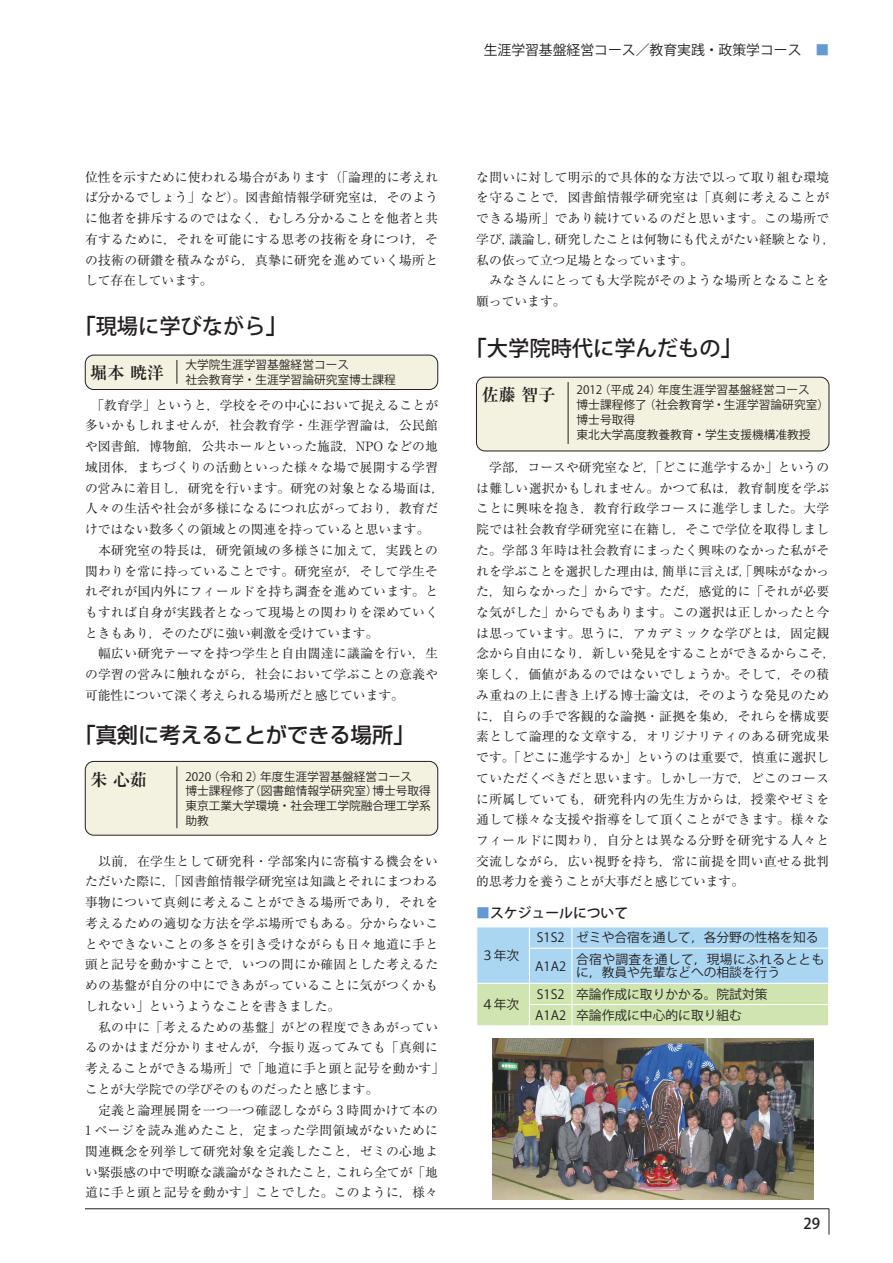
<style>
.page{position:relative;width:893px;height:1263px;background:#fff}
.page>*{position:absolute;margin:0;border:0;box-sizing:border-box;transform-origin:0 0}
.t1{font:500 21.3px "Koz Go Pro";color:#231f20}
.t2{font:500 21.3px "Shin Go Pro";color:#231f20}
.t3{font:700 16.95px "Ryumin Pro";color:#231f20}
.t4{font:500 14.85px "Koz Go Pro";color:#231f20}
.t5{font:13.8px "Koz Go Pro";color:#231f20}
.t6{font:500 13.8px "Koz Go Pro";color:#231f20}
.t7{font:12.75px/20.7px "Ryumin Pro";letter-spacing:.025em;color:#231f20}
.t8{font:12.75px/21.3px "Koz Go Pro";color:#231f20}
.t9{font:12.75px/13.8px "Koz Go Pro";letter-spacing:.025em;color:#231f20}
.t10{font:11.7px/14.9px "Koz Go Pro";color:#231f20}
.s1{color:#6599d1}
.s2{font-family:"Shin Go Pro"}
.s3{font-family:"Ryumin Pro";font-weight:700;font-size:16.95px}
</style>
<div class="page">
<hr style="left:0;top:1208px;width:829px;height:1px;background:#231f20">
<svg style="left:829px;top:1209px;width:1px;height:25px"></svg>
<div style="left:0;top:1199px;width:85px;height:32px;background:#fff"></div>
<div style="left:476px;top:377px;width:353px;height:74px;background:#f3f1df;border-radius:9px"></div>
<div style="left:476px;top:377px;width:353px;height:74px;border:1px solid #231f20;border-radius:9px"></div>
<hr style="left:568px;top:382px;width:1px;height:62px;background:#231f20">
<div style="left:85px;top:761px;width:353px;height:74px;background:#f3f1df;border-radius:9px"></div>
<div style="left:85px;top:761px;width:353px;height:74px;border:1px solid #231f20;border-radius:9px"></div>
<hr style="left:177px;top:766px;width:1px;height:62px;background:#231f20">
<div style="left:85px;top:355px;width:353px;height:34px;background:#f3f1df;border-radius:9px"></div>
<div style="left:85px;top:355px;width:353px;height:35px;border:1px solid #231f20;border-radius:9px"></div>
<svg style="left:177px;top:360px;width:1px;height:24px"></svg>
<img style="left:492px;top:1039px;width:321px;height:160px">
<svg style="left:477px;top:927px;width:352px;height:99px"></svg>
<hr style="left:529px;top:1025px;width:43px;height:1px;background:#fff">
<hr style="left:572px;top:1025px;width:257px;height:1px;background:#fff">
<p class="t5" style="left:484px;top:41px;width:347px">生涯学習基盤経営コース／教育実践・政策学コース　<span class="s1">■</span></p>
<p class="t5" style="left:705px;top:41px;width:112px">基礎教育学コース</p>
<p class="t7" style="left:85px;top:166px;width:355px;text-align:justify">位性を示すために使われる場合があります（「論理的に考えれば分かるでしょう」など）。図書館情報学研究室は，そのように他者を排斥するのではなく，むしろ分かることを他者と共有するために，それを可能にする思考の技術を身につけ，その技術の研鑽を積みながら，真摯に研究を進めていく場所として存在しています。</p>
<h1 class="t1" style="left:74px;top:313px;width:214px"><span class="s2">「</span>現場に学びながら<span class="s2">」</span></h1>
<h2 class="t3" style="left:91px;top:359px;width:75px">堀本 暁洋</h2>
<p class="t10" style="left:185px;top:358px;width:212px">大学院生涯学習基盤経営コース　<br>社会教育学・生涯学習論研究室博士課程</p>
<p class="t7" style="left:85px;top:394px;width:361px">　「教育学」というと，学校をその中心において捉えることが多いかもしれませんが，社会教育学・生涯学習論は，公民館や図書館，博物館，公共ホールといった施設，NPO などの地域団体，まちづくりの活動といった様々な場で展開する学習の営みに着目し，研究を行います。研究の対象となる場面は，人々の生活や社会が多様になるにつれ広がっており，教育だけではない数多くの領域との関連を持っていると思います。　本研究室の特長は，研究領域の多様さに加えて，実践との関わりを常に持っていることです。研究室が，そして学生それぞれが国内外にフィールドを持ち調査を進めています。ともすれば自身が実践者となって現場との関わりを深めていくときもあり，そのたびに強い刺激を受けています。<br>　幅広い研究テーマを持つ学生と自由闊達に議論を行い，生の学習の営みに触れながら，社会において学ぶことの意義や可能性について深く考えられる場所だと感じています。</p>
<h1 class="t2" style="left:74px;top:717px;width:342px">「真剣に考えることができる場所」</h1>
<h2 class="t3" style="left:91px;top:766px;width:58px">朱 心茹</h2>
<p class="t10" style="left:185px;top:769px;width:247px">2020（令和 2）年度生涯学習基盤経営コース<br>博士課程修了（図書館情報学研究室）博士号取得東京工業大学環境・社会理工学院融合理工学系助教</p>
<p class="t7" style="left:85px;top:850px;width:361px">　以前，在学生として研究科・学部案内に寄稿する機会をいただいた際に，「図書館情報学研究室は知識とそれにまつわる事物について真剣に考えることができる場所であり，それを考えるための適切な方法を学ぶ場所でもある。分からないことやできないことの多さを引き受けながらも日々地道に手と頭と記号を動かすことで，いつの間にか確固とした考えるための基盤が自分の中にできあがっていることに気がつくかもしれない」というようなことを書きました。<br>　私の中に「考えるための基盤」がどの程度できあがっているのかはまだ分かりませんが，今振り返ってみても「真剣に考えることができる場所」で「地道に手と頭と記号を動かす」ことが大学院での学びそのものだったと感じます。<br>　定義と論理展開を一つ一つ確認しながら 3 時間かけて本の<br>1 ページを読み進めたこと，定まった学問領域がないために関連概念を列挙して研究対象を定義したこと，ゼミの心地よい緊張感の中で明瞭な議論がなされたこと，これら全てが「地道に手と頭と記号を動かす」ことでした。このように，様々</p>
<p class="t7" style="left:476px;top:166px;width:361px">な問いに対して明示的で具体的な方法で以って取り組む環境を守ることで，図書館情報学研究室は「真剣に考えることができる場所」であり続けているのだと思います。この場所で学び，議論し，研究したことは何物にも代えがたい経験となり，私の依って立つ足場となっています。<br>　みなさんにとっても大学院がそのような場所となることを願っています。</p>
<h1 class="t1" style="left:466px;top:335px;width:278px"><span class="s2">「</span>大学院時代に学んだもの<span class="s2">」</span></h1>
<p class="t10" style="left:577px;top:383px;width:254px;text-indent:-95px"><span class="s3">佐藤 智子</span> 2012（平成 24）年度生涯学習基盤経営コース<br>博士課程修了（社会教育学・生涯学習論研究室）博士号取得<br>東北大学高度教養教育・学生支援機構准教授</p>
<p class="t7" style="left:476px;top:456px;width:361px">　学部，コースや研究室など，「どこに進学するか」というのは難しい選択かもしれません。かつて私は，教育制度を学ぶことに興味を抱き，教育行政学コースに進学しました。大学院では社会教育学研究室に在籍し，そこで学位を取得しました。学部 3 年時は社会教育にまったく興味のなかった私がそれを学ぶことを選択した理由は，簡単に言えば，「興味がなかった，知らなかった」からです。ただ，感覚的に「それが必要な気がした」からでもあります。この選択は正しかったと今は思っています。思うに，アカデミックな学びとは，固定観念から自由になり，新しい発見をすることができるからこそ，楽しく，価値があるのではないでしょうか。そして，その積み重ねの上に書き上げる博士論文は，そのような発見のために，自らの手で客観的な論拠・証拠を集め，それらを構成要素として論理的な文章する，オリジナリティのある研究成果です。「どこに進学するか」というのは重要で，慎重に選択していただくべきだと思います。しかし一方で，どこのコースに所属していても，研究科内の先生方からは，授業やゼミを通して様々な支援や指導をして頂くことができます。様々なフィールドに関わり，自分とは異なる分野を研究する人々と交流しながら，広い視野を持ち，常に前提を問い直せる批判的思考力を養うことが大事だと感じています。</p>
<p class="t6" style="left:476px;top:904px;width:154px"><span class="s1">■</span>スケジュールについて</p>
<p class="t8" style="left:481px;top:945px;width:40px">３年次</p>
<p class="t8" style="left:537px;top:927px;width:283px">S1S2 ゼミや合宿を通して，各分野の性格を知る</p>
<p class="t8" style="left:535px;top:955px;width:32px">A1A2</p>
<p class="t9" style="left:576px;top:952px;width:250px">合宿や調査を通して，現場にふれるとともに，教員や先輩などへの相談を行う</p>
<p class="t8" style="left:481px;top:994px;width:40px">４年次</p>
<p class="t8" style="left:535px;top:984px;width:234px">S1S2 卒論作成に取りかかる。院試対策<br>A1A2 卒論作成に中心的に取り組む</p>
<p class="t4" style="left:803px;top:1214px;width:18px">29</p>
</div>
